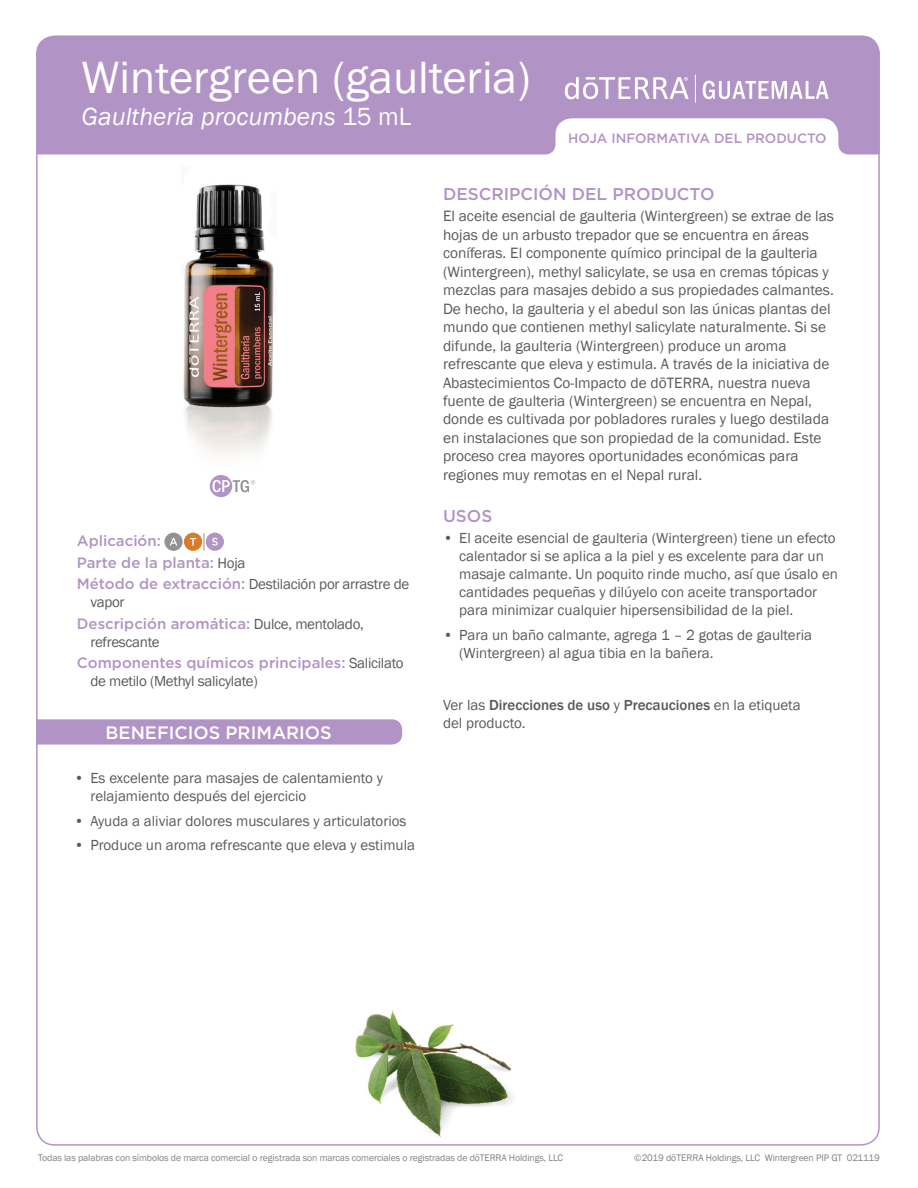
<style>
.page{position:relative;width:918px;height:1188px;background:#fff}
.page>*{position:absolute;margin:0;border:0;box-sizing:border-box;transform-origin:0 0}
.t1{font:46.5px "Franklin Gothic";color:#fff}
.t2{font:italic 25.5px "Franklin Gothic";color:#fff}
.t3{font:500 18px "Gotham";color:#fff}
.t4{font:500 17.1px "Gotham";color:#b194c5}
.t5{font:15.3px/18.5px "Franklin Gothic";color:#5a5a5d}
.t6{font:15px/18px "Franklin Gothic";color:#5a5a5d}
.t7{font:500 15px/21.5px "Gotham";color:#b194c5}
.t8{font:15px/18px "Franklin Gothic";letter-spacing:-.02em;color:#5a5a5d}
.t9{font:500 13.5px "Gotham";color:#b194c5}
.t10{font:9.75px "Franklin Gothic";letter-spacing:-.01em;color:#808285}
.s1{font-style:normal}
.s2{font-family:"Franklin Gothic";font-weight:400;color:#5a5a5d}
.s3{font-family:"Gotham";font-weight:500;color:#b194c5}
.s4{font-weight:500}
</style>
<div class="page">
<svg style="left:203px;top:533px;width:1px;height:17px"></svg>
<div style="left:164px;top:533px;width:19px;height:18px;background:#919295;border-radius:50%"></div>
<svg style="left:170px;top:538px;width:7px;height:8px"></svg>
<div style="left:184px;top:533px;width:18px;height:18px;background:#d77c29;border-radius:50%"></div>
<svg style="left:190px;top:538px;width:6px;height:8px"></svg>
<div style="left:206px;top:533px;width:18px;height:18px;background:#b194c5;border-radius:50%"></div>
<svg style="left:212px;top:538px;width:6px;height:8px"></svg>
<svg style="left:39px;top:719px;width:363px;height:26px;background:#b397c6"></svg>
<svg style="left:37px;top:36px;width:843px;height:118px;background:#b99fcb"></svg>
<svg style="left:210px;top:475px;width:45px;height:22px"></svg>
<svg style="left:703px;top:81px;width:126px;height:18px"></svg>
<svg style="left:565px;top:77px;width:124px;height:22px"></svg>
<svg style="left:695px;top:75px;width:1px;height:28px"></svg>
<img style="left:183px;top:184px;width:91px;height:270px">
<img style="left:278px;top:1010px;width:251px;height:136px">
<h1 class="t1" style="left:82px;top:48px;width:451px">Wintergreen (gaulteria)</h1>
<h2 class="t2" style="left:82px;top:101px;width:331px">Gaultheria procumbens <span class="s1">15 mL</span></h2>
<p class="t9" style="left:568px;top:130px;width:260px">HOJA INFORMATIVA DEL PRODUCTO</p>
<p class="t7" style="left:77px;top:530px;width:170px">Aplicación:<br>Parte de la planta: <span class="s2">Hoja</span></p>
<p class="t8" style="left:90px;top:575px;width:320px;text-indent:-14px"><span class="s3">Método de extracción:</span> Destilación por arrastre de vapor</p>
<p class="t7" style="left:77px;top:612px;width:289px">Descripción aromática: <span class="s2">Dulce, mentolado,</span></p>
<p class="t8" style="left:90px;top:633px;width:71px">refrescante</p>
<p class="t7" style="left:77px;top:652px;width:328px">Componentes químicos principales: <span class="s2">Salicilato</span></p>
<p class="t8" style="left:90px;top:672px;width:169px">de metilo (Methyl salicylate)</p>
<p class="t3" style="left:106px;top:721px;width:228px">BENEFICIOS PRIMARIOS</p>
<p class="t6" style="left:90px;top:769px;width:294px;text-indent:-16px">• Es excelente para masajes de calentamiento y relajamiento después del ejercicio</p>
<p class="t6" style="left:74px;top:812px;width:334px">• Ayuda a aliviar dolores musculares y articulatorios</p>
<p class="t6" style="left:74px;top:837px;width:342px">• Produce un aroma refrescante que eleva y estimula</p>
<p class="t4" style="left:443px;top:182px;width:273px">DESCRIPCIÓN DEL PRODUCTO</p>
<p class="t5" style="left:443px;top:207px;width:393px">El aceite esencial de gaulteria (Wintergreen) se extrae de las hojas de un arbusto trepador que se encuentra en áreas coníferas. El componente químico principal de la gaulteria (Wintergreen), methyl salicylate, se usa en cremas tópicas y mezclas para masajes debido a sus propiedades calmantes.<br>De hecho, la gaulteria y el abedul son las únicas plantas del mundo que contienen methyl salicylate naturalmente. Si se difunde, la gaulteria (Wintergreen) produce un aroma refrescante que eleva y estimula. A través de la iniciativa de Abastecimientos Co-Impacto de dōTERRA, nuestra nueva fuente de gaulteria (Wintergreen) se encuentra en Nepal, donde es cultivada por pobladores rurales y luego destilada en instalaciones que son propiedad de la comunidad. Este proceso crea mayores oportunidades económicas para regiones muy remotas en el Nepal rural.</p>
<p class="t4" style="left:443px;top:505px;width:51px">USOS</p>
<p class="t6" style="left:459px;top:529px;width:380px;text-indent:-16px">• El aceite esencial de gaulteria (Wintergreen) tiene un efecto calentador si se aplica a la piel y es excelente para dar un masaje calmante. Un poquito rinde mucho, así que úsalo en cantidades pequeñas y dilúyelo con aceite transportador para minimizar cualquier hipersensibilidad de la piel.</p>
<p class="t6" style="left:459px;top:626px;width:354px;text-indent:-16px">• Para un baño calmante, agrega 1 – 2 gotas de gaulteria (Wintergreen) al agua tibia en la bañera.</p>
<p class="t6" style="left:443px;top:696px;width:359px">Ver las <span class="s4">Direcciones de uso</span> y <span class="s4">Precauciones</span> en la etiqueta del producto.</p>
<p class="t10" style="left:38px;top:1152px;width:527px">Todas las palabras con símbolos de marca comercial o registrada son marcas comerciales o registradas de dōTERRA Holdings, LLC</p>
<p class="t10" style="left:634px;top:1152px;width:247px">©2019 dōTERRA Holdings, LLC Wintergreen PIP GT 021119</p>
</div>
